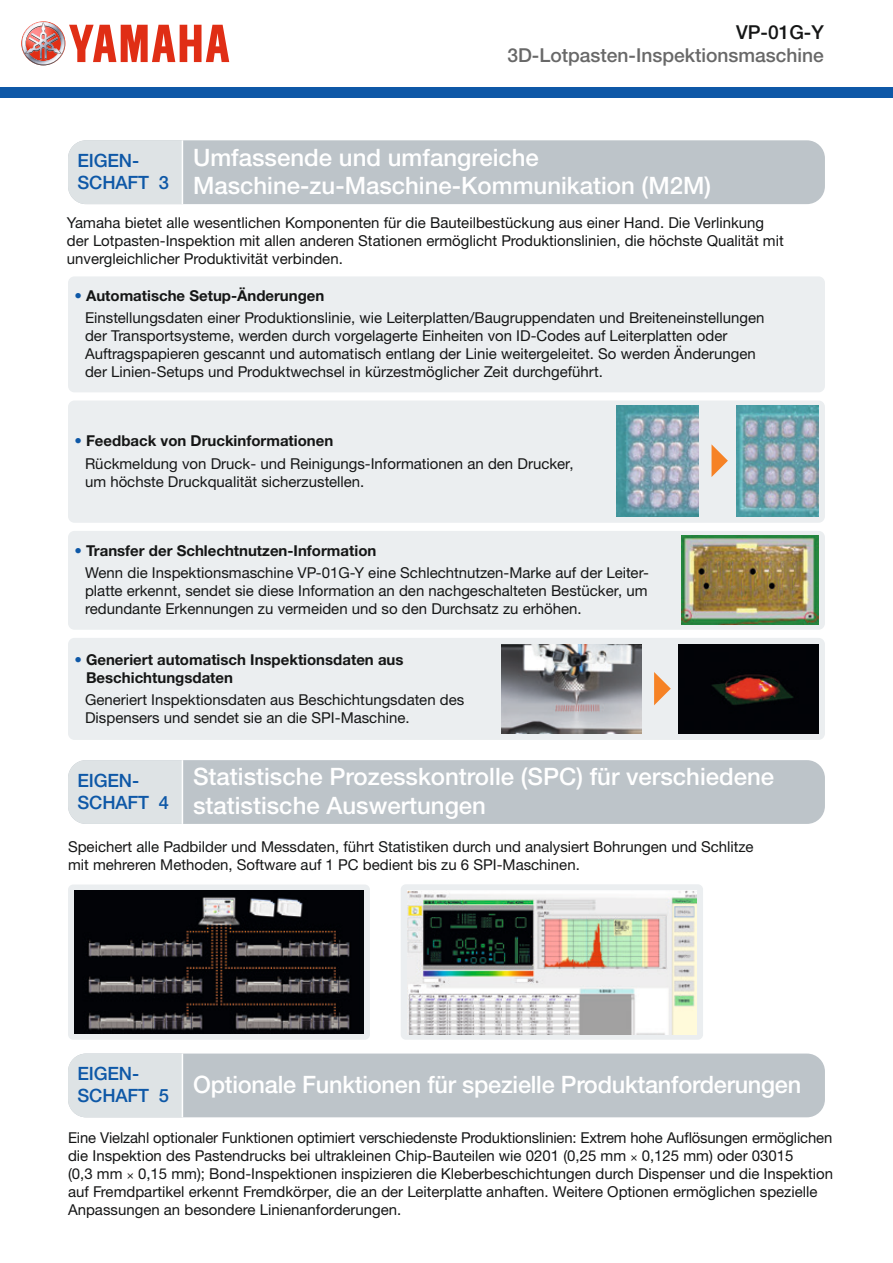
<style>
.page{position:relative;width:893px;height:1263px;background:#fff}
.page>*{position:absolute;margin:0;border:0;box-sizing:border-box;transform-origin:0 0}
.t1{font:500 24px/28.8px "Helvetica Neue LT Pro";color:#fff}
.t2{font:500 19.2px "Helvetica Neue LT Pro";color:#686868}
.t3{font:500 19.2px "Helvetica Neue LT Pro";color:#151616}
.t4{font:500 18.3px/22px "Helvetica Neue LT Pro";letter-spacing:-.01em;color:#0e58a7}
.t5{font:15px/18px "Helvetica Neue LTW1 G";color:#151616}
.t6{font:700 15px/18px "Helvetica Neue LT Pro";color:#151616}
.s1{color:#0e58a7}
.s2{font-size:12px}
</style>
<div class="page">
<div style="left:68px;top:884px;width:302px;height:156px;background:#ebeef0;border-radius:5px"></div>
<img style="left:75px;top:891px;width:289px;height:143px">
<div style="left:401px;top:884px;width:302px;height:156px;background:#ebeef0;border-radius:5px"></div>
<img style="left:407px;top:890px;width:290px;height:144px">
<div style="left:68px;top:276px;width:757px;height:116px;background:#ebeef0;border-radius:6px"></div>
<div style="left:68px;top:400px;width:757px;height:123px;background:#ebeef0;border-radius:6px"></div>
<svg style="left:711px;top:444px;width:17px;height:33px"></svg>
<img style="left:617px;top:405px;width:81px;height:112px">
<img style="left:737px;top:405px;width:82px;height:112px">
<div style="left:68px;top:531px;width:757px;height:99px;background:#ebeef0;border-radius:6px"></div>
<img style="left:682px;top:536px;width:137px;height:89px">
<div style="left:68px;top:638px;width:757px;height:102px;background:#ebeef0;border-radius:6px"></div>
<svg style="left:654px;top:672px;width:17px;height:33px"></svg>
<img style="left:678px;top:644px;width:141px;height:89px">
<img style="left:502px;top:644px;width:140px;height:89px">
<div style="left:68px;top:140px;width:757px;height:64px;background:#bdc4c9;border-radius:18px"></div>
<div style="left:68px;top:140px;width:114px;height:64px;background:#dee3e5"></div>
<hr style="left:182px;top:140px;width:1px;height:64px;background:#fff">
<div style="left:68px;top:760px;width:757px;height:64px;background:#bdc4c9;border-radius:18px"></div>
<div style="left:68px;top:1053px;width:757px;height:64px;background:#bdc4c9;border-radius:18px"></div>
<div style="left:68px;top:760px;width:114px;height:64px;background:#dee3e5"></div>
<div style="left:68px;top:1053px;width:114px;height:64px;background:#dee3e5"></div>
<hr style="left:182px;top:760px;width:1px;height:64px;background:#fff">
<hr style="left:182px;top:1053px;width:1px;height:64px;background:#fff">
<div style="left:0;top:87px;width:893px;height:11px;background:#0e58a7"></div>
<svg style="left:21px;top:21px;width:208px;height:44px"></svg>
<p class="t3" style="left:736px;top:21px;width:89px">VP-01G-Y</p>
<p class="t2" style="left:507px;top:44px;width:318px">3D-Lotpasten-Inspektionsmaschine</p>
<p class="t4" style="left:78px;top:149px;width:93px">EIGEN-<br>SCHAFT 3</p>
<h1 class="t1" style="left:193px;top:142px;width:519px">Umfassende und umfangreiche<br>Maschine-zu-Maschine-Kommunikation (M2M)</h1>
<p class="t5" style="left:67px;top:214px;width:718px">Yamaha bietet alle wesentlichen Komponenten für die Bauteilbestückung aus einer Hand. Die Verlinkung der Lotpasten-Inspektion mit allen anderen Stationen ermöglicht Produktionslinien, die höchste Qualität mit unvergleichlicher Produktivität verbinden.</p>
<p class="t6" style="left:74px;top:286px;width:252px"><span class="s1">•</span> Automatische Setup-Änderungen</p>
<p class="t5" style="left:85px;top:309px;width:681px">Einstellungsdaten einer Produktionslinie, wie Leiterplatten/Baugruppendaten und Breiteneinstellungen der Transportsysteme, werden durch vorgelagerte Einheiten von ID-Codes auf Leiterplatten oder Auftragspapieren gescannt und automatisch entlang der Linie weitergeleitet. So werden Änderungen der Linien-Setups und Produktwechsel in kürzestmöglicher Zeit durchgeführt.</p>
<p class="t6" style="left:74px;top:432px;width:260px"><span class="s1">•</span> Feedback von Druckinformationen</p>
<p class="t5" style="left:85px;top:454px;width:490px">Rückmeldung von Druck- und Reinigungs-Informationen an den Drucker, um höchste Druckqualität sicherzustellen.</p>
<p class="t6" style="left:74px;top:541px;width:303px"><span class="s1">•</span> Transfer der Schlechtnutzen-Information</p>
<p class="t5" style="left:85px;top:564px;width:564px;text-align:justify">Wenn die Inspektionsmaschine VP-01G-Y eine Schlechtnutzen-Marke auf der Leiter&shy;platte erkennt, sendet sie diese Information an den nachgeschalteten Bestücker, um redundante Erkennungen zu vermeiden und so den Durchsatz zu erhöhen.</p>
<p class="t6" style="left:86px;top:650px;width:319px;text-indent:-12px"><span class="s1">•</span> Generiert automatisch Inspektionsdaten aus<br>Beschichtungsdaten</p>
<p class="t5" style="left:85px;top:690px;width:381px">Generiert Inspektionsdaten aus Beschichtungsdaten des<br>Dispensers und sendet sie an die SPI-Maschine.</p>
<p class="t4" style="left:78px;top:769px;width:93px">EIGEN-<br>SCHAFT 4</p>
<h1 class="t1" style="left:193px;top:762px;width:583px">Statistische Prozesskontrolle (SPC) für verschiedene statistische Auswertungen</h1>
<p class="t5" style="left:68px;top:837px;width:687px">Speichert alle Padbilder und Messdaten, führt Statistiken durch und analysiert Bohrungen und Schlitze mit mehreren Methoden, Software auf 1 PC bedient bis zu 6 SPI-Maschinen.</p>
<p class="t4" style="left:78px;top:1063px;width:93px">EIGEN-<br>SCHAFT 5</p>
<h1 class="t1" style="left:193px;top:1070px;width:610px">Optionale Funktionen für spezielle Produktanforderungen</h1>
<p class="t5" style="left:68px;top:1128px;width:766px">Eine Vielzahl optionaler Funktionen optimiert verschiedenste Produktionslinien: Extrem hohe Auflösungen ermöglichen die Inspektion des Pastendrucks bei ultrakleinen Chip-Bauteilen wie 0201 (0,25 mm <span class="s2">×</span> 0,125 mm) oder 03015<br>(0,3 mm <span class="s2">×</span> 0,15 mm); Bond-Inspektionen inspizieren die Kleberbeschichtungen durch Dispenser und die Inspektion auf Fremdpartikel erkennt Fremdkörper, die an der Leiterplatte anhaften. Weitere Optionen ermöglichen spezielle Anpassungen an besondere Linienanforderungen.</p>
</div>
